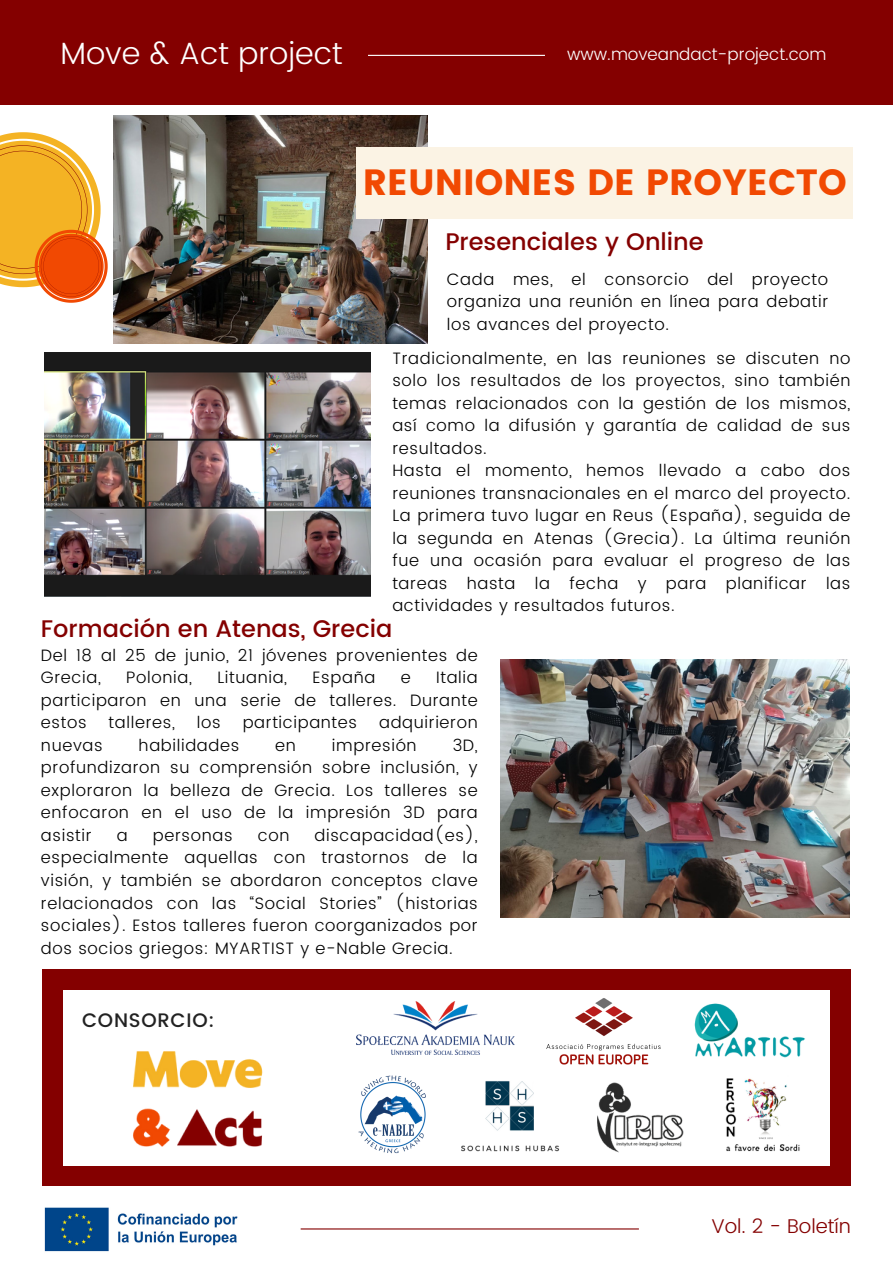
<style>
.page{position:relative;width:893px;height:1264px;background:#fff}
.page>*{position:absolute;margin:0;border:0;box-sizing:border-box;transform-origin:0 0}
.t1{font:36.45px "Poppins";color:#f14902}
.t2{font:300 30.75px "Poppins";color:#fff}
.t3{font:500 24px "Poppins";color:#840000}
.t4{font:300 19.95px "Poppins";color:#840000}
.t5{font:500 19.5px "Poppins";letter-spacing:.04em;color:#222}
.t6{font:300 16.95px "Poppins";color:#fff}
.t7{font:300 16.5px/22.5px "Poppins";letter-spacing:.04em;color:#000;text-align:justify}
</style>
<div class="page">
<div style="left:0;top:0;width:892px;height:104px;background:#840000"></div>
<div style="left:42px;top:969px;width:808px;height:216px;background:#840000"></div>
<div style="left:64px;top:990px;width:766px;height:175px;background:#fff"></div>
<img style="left:580px;top:1082px;width:125px;height:84px">
<hr style="left:368px;top:55px;width:177px;height:1px;background:#fff">
<img style="left:44px;top:1207px;width:194px;height:45px">
<hr style="left:300px;top:1228px;width:339px;height:1px;background:#840000">
<img style="left:106px;top:1051px;width:182px;height:135px">
<img style="left:357px;top:1001px;width:157px;height:53px">
<img style="left:546px;top:998px;width:115px;height:67px">
<img style="left:358px;top:1075px;width:68px;height:79px">
<img style="left:725px;top:1078px;width:75px;height:74px">
<img style="left:694px;top:1003px;width:111px;height:55px">
<img style="left:461px;top:1081px;width:99px;height:71px">
<img style="left:500px;top:659px;width:349px;height:258px">
<img style="left:113px;top:116px;width:314px;height:227px">
<div style="left:357px;top:148px;width:495px;height:70px;background:#fbf3e4"></div>
<img style="left:45px;top:352px;width:325px;height:244px">
<svg style="left:0;top:132px;width:108px;height:171px"></svg>
<h3 class="t2" style="left:61px;top:35px;width:283px">Move &amp; Act project</h3>
<p class="t6" style="left:567px;top:45px;width:261px">www.moveandact-project.com</p>
<p class="t1" style="left:363px;top:161px;width:485px">REUNIONES DE PROYECTO</p>
<p class="t3" style="left:445px;top:227px;width:260px">Presenciales y Online</p>
<p class="t7" style="left:446px;top:268px;width:383px">Cada mes, el consorcio del proyecto organiza una reunión en línea para debatir los avances del proyecto.</p>
<p class="t7" style="left:392px;top:346px;width:459px">Tradicionalmente, en las reuniones se discuten no solo los resultados de los proyectos, sino también temas relacionados con la gestión de los mismos, así como la difusión y garantía de calidad de sus resultados.</p>
<p class="t7" style="left:392px;top:459px;width:459px">Hasta el momento, hemos llevado a cabo dos reuniones transnacionales en el marco del proyecto.<br>La primera tuvo lugar en Reus (España), seguida de la segunda en Atenas (Grecia). La última reunión fue una ocasión para evaluar el progreso de las tareas hasta la fecha y para planificar las actividades y resultados futuros.</p>
<p class="t3" style="left:41px;top:614px;width:353px">Formación en Atenas, Grecia</p>
<p class="t7" style="left:41px;top:644px;width:438px">Del 18 al 25 de junio, 21 jóvenes provenientes de<br>Grecia,</p>
<p class="t7" style="left:41px;top:666px;width:438px;text-indent:395px">Italia participaron en una serie de talleres. Durante estos</p>
<p class="t7" style="left:126px;top:666px;width:67px">Polonia,</p>
<p class="t7" style="left:217px;top:666px;width:71px">Lituania,</p>
<p class="t7" style="left:312px;top:666px;width:64px">España</p>
<p class="t7" style="left:400px;top:666px;width:11px">e</p>
<p class="t7" style="left:109px;top:711px;width:68px">talleres,</p>
<p class="t7" style="left:197px;top:711px;width:25px">los</p>
<p class="t7" style="left:243px;top:711px;width:116px">participantes</p>
<p class="t7" style="left:379px;top:711px;width:100px">adquirieron</p>
<p class="t7" style="left:41px;top:734px;width:63px">nuevas</p>
<p class="t7" style="left:139px;top:734px;width:102px">habilidades</p>
<p class="t7" style="left:275px;top:734px;width:22px">en</p>
<p class="t7" style="left:332px;top:734px;width:86px">impresión</p>
<p class="t7" style="left:41px;top:734px;width:438px;text-indent:411px">3D, profundizaron su comprensión sobre inclusión, y exploraron la belleza de Grecia. Los talleres se enfocaron en el uso de la impresión 3D para asistir</p>
<p class="t7" style="left:41px;top:824px;width:438px;text-indent:273px">discapacidad(es), especialmente aquellas con trastornos de la visión, y también se abordaron conceptos clave relacionados con las “Social Stories” (historias sociales). Estos talleres fueron coorganizados por dos socios griegos: MYARTIST y e-Nable Grecia.</p>
<p class="t7" style="left:117px;top:824px;width:12px">a</p>
<p class="t7" style="left:153px;top:824px;width:81px">personas</p>
<p class="t7" style="left:258px;top:824px;width:33px">con</p>
<p class="t5" style="left:82px;top:1008px;width:134px">CONSORCIO:</p>
<h4 class="t4" style="left:711px;top:1214px;width:141px">Vol. 2 - Boletín</h4>
</div>
